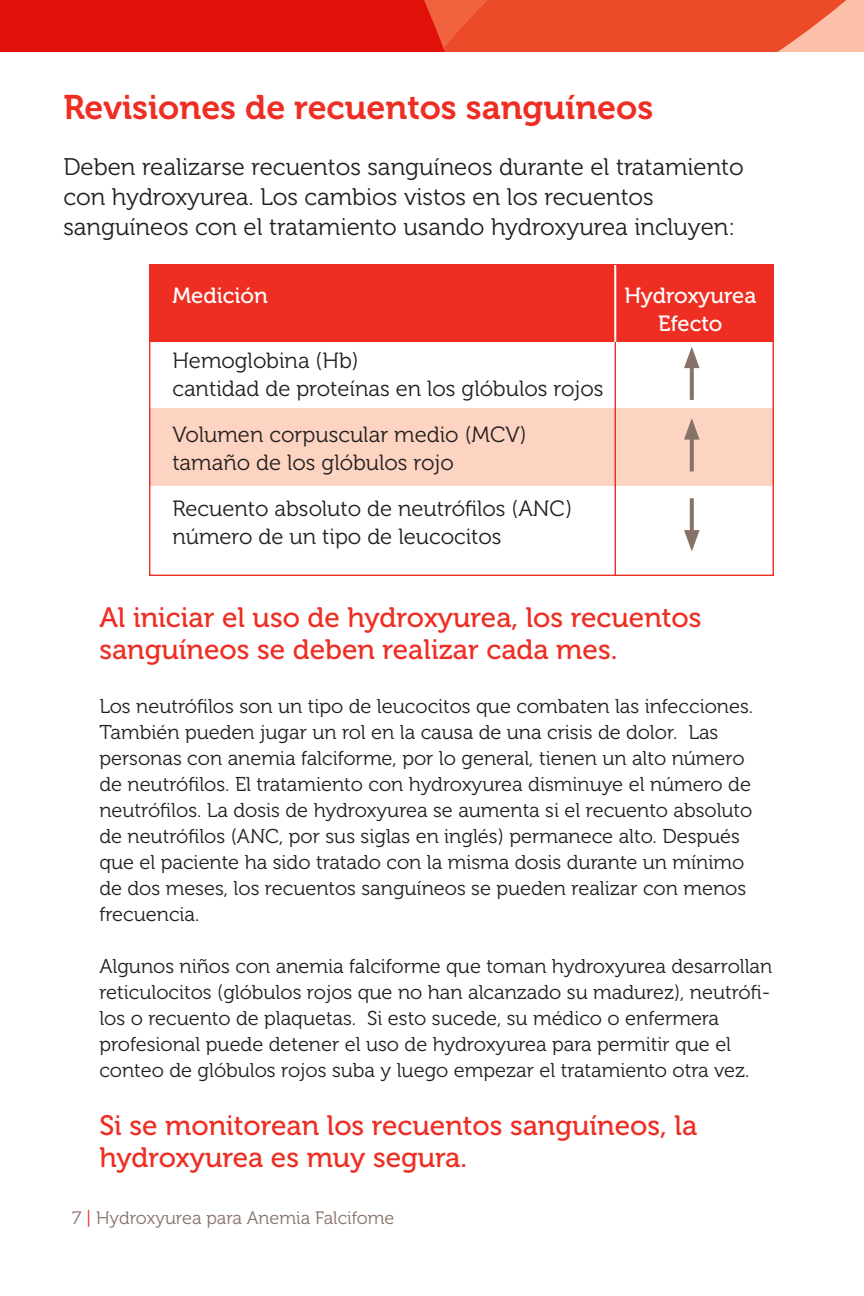
<style>
.page{position:relative;width:864px;height:1296px;background:#fff}
.page>*{position:absolute;margin:0;border:0;box-sizing:border-box;transform-origin:0 0}
.t1{font:34px "Museo 700";color:#ee2e22}
.t2{font:28px/32px "Museo 500";color:#ee2e22}
.t3{font:24px/30px "Museo 300";color:#231f20}
.t4{font:22px/28px "Museo 300";color:#231f20}
.t5{font:22px/28px "Museo 500";color:#fff;text-align:center}
.t6{font:20px/26px "Museo 300";color:#231f20}
.t7{font:18px "Museo 300";color:#877267}
.s1{color:#ee2e22}
</style>
<div class="page">
<svg style="left:0;top:0;width:864px;height:52px;background:#e73520"></svg>
<div style="left:149px;top:265px;width:625px;height:77px;background:#ee2e22"></div>
<div style="left:149px;top:408px;width:625px;height:77px;background:#fcd4c1"></div>
<svg style="left:690px;top:368px;width:4px;height:32px"></svg>
<svg style="left:684px;top:347px;width:16px;height:21px"></svg>
<svg style="left:690px;top:440px;width:4px;height:31px"></svg>
<svg style="left:684px;top:418px;width:16px;height:22px"></svg>
<svg style="left:690px;top:498px;width:4px;height:32px"></svg>
<svg style="left:684px;top:530px;width:16px;height:22px"></svg>
<hr style="left:615px;top:342px;width:1px;height:234px;background:#ee2e22">
<hr style="left:614px;top:265px;width:2px;height:77px;background:#fff">
<p class="t1" style="left:63px;top:88px;width:591px">Revisiones de recuentos sanguíneos</p>
<p class="t3" style="left:63px;top:152px;width:682px">Deben realizarse recuentos sanguíneos durante el tratamiento con hydroxyurea. Los cambios vistos en los recuentos sanguíneos con el tratamiento usando hydroxyurea incluyen:</p>
<p class="t5" style="left:172px;top:281px;width:97px">Medición</p>
<p class="t5" style="left:624px;top:281px;width:134px">Hydroxyurea<br>Efecto</p>
<p class="t4" style="left:172px;top:346px;width:433px">Hemoglobina (Hb)<br>cantidad de proteínas en los glóbulos rojos</p>
<p class="t4" style="left:172px;top:420px;width:356px">Volumen corpuscular medio (MCV) tamaño de los glóbulos rojo</p>
<p class="t4" style="left:172px;top:494px;width:401px">Recuento absoluto de neutrófilos (ANC) número de un tipo de leucocitos</p>
<p class="t2" style="left:99px;top:602px;width:604px">Al iniciar el uso de hydroxyurea, los recuentos sanguíneos se deben realizar cada mes.</p>
<p class="t6" style="left:99px;top:693px;width:655px">Los neutrófilos son un tipo de leucocitos que combaten las infecciones.<br>También pueden jugar un rol en la causa de una crisis de dolor. Las personas con anemia falciforme, por lo general, tienen un alto número de neutrófilos. El tratamiento con hydroxyurea disminuye el número de neutrófilos. La dosis de hydroxyurea se aumenta si el recuento absoluto de neutrófilos (ANC, por sus siglas en inglés) permanece alto. Después que el paciente ha sido tratado con la misma dosis durante un mínimo de dos meses, los recuentos sanguíneos se pueden realizar con menos frecuencia.</p>
<p class="t6" style="left:99px;top:953px;width:674px">Algunos niños con anemia falciforme que toman hydroxyurea desarrollan reticulocitos (glóbulos rojos que no han alcanzado su madurez), neutrófi&shy;los o recuento de plaquetas. Si esto sucede, su médico o enfermera profesional puede detener el uso de hydroxyurea para permitir que el conteo de glóbulos rojos suba y luego empezar el tratamiento otra vez.</p>
<p class="t2" style="left:99px;top:1110px;width:599px">Si se monitorean los recuentos sanguíneos, la hydroxyurea es muy segura.</p>
<p class="t7" style="left:72px;top:1208px;width:324px">7 <span class="s1">|</span> Hydroxyurea para Anemia Falcifome</p>
</div>
